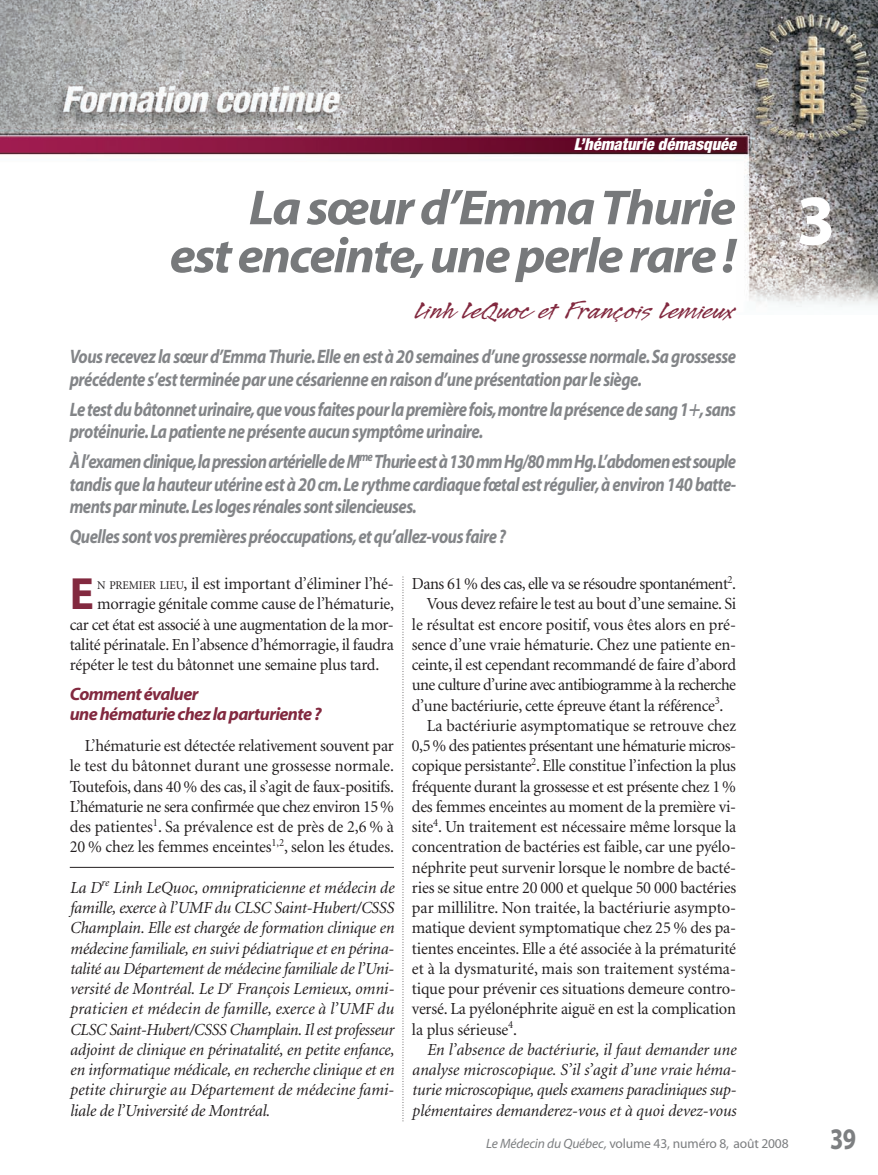
<style>
.page{position:relative;width:878px;height:1175px;background:#fff}
.page>*{position:absolute;margin:0;border:0;box-sizing:border-box;transform-origin:0 0}
.t1{font:700 72px "Myriad";color:#fff}
.t2{font:italic 700 49.5px/48px "Myriad";letter-spacing:-.035em;color:#77797b;text-align:right;scale:1.05 1}
.t3{font:700 45.3px "Myriad";color:#82293f}
.t4{font:700 30px "Myriad";color:#7d7f81;scale:.8 1}
.t5{font:27px "Legault Std";color:#82293f;scale:1.2 1}
.t6{font:italic 700 19.5px/22.5px "Myriad";letter-spacing:-.03em;color:#838588;scale:.85 1}
.t7{font:italic 700 18px/19.5px "Myriad";letter-spacing:-.035em;color:#82293f}
.t8{font:16.8px/20.2px "Minion";letter-spacing:-.015em;color:#231f20;text-align:justify}
.t9{font:italic 16.8px/20.2px "Minion";letter-spacing:-.005em;color:#231f20;text-align:justify}
.t10{font:16.8px "Minion";letter-spacing:-.04em;color:#231f20}
.t11{font:16.8px "Minion";letter-spacing:.005em;color:#231f20}
.t12{font:italic 900 condensed 16.5px "Helvetica Neue";color:#fff}
.t13{font:13.5px "Myriad";letter-spacing:-.01em;color:#7d7f81}
.s1{font-family:"Mathematical Pi Four";font-weight:400}
.s2{font-size:11.85px}
.s3{font-style:italic}
</style>
<div class="page">
<img style="left:0;top:0;width:878px;height:307px">
<svg style="left:402px;top:577px;width:1px;height:542px"></svg>
<hr style="left:70px;top:867px;width:324px;height:1px;background:#231f20">
<p class="t12" style="left:574px;top:138px;width:167px">L’hématurie démasquée</p>
<h2 class="t2" style="left:170px;top:187px;width:541px">La sœur d’Emma Thurie<br>est enceinte,une perle rare !</h2>
<h3 class="t5" style="left:416px;top:293px;width:268px">Linh LeQuoc et François Lemieux</h3>
<p class="t6" style="left:70px;top:347px;width:785px">Vous recevez la sœur d’Emma Thurie.Elle en est à 20 semaines d’une grossesse normale.Sa grossesse précédente s’est terminée par une césarienne en raison d’une présentation par le siège.</p>
<p class="t6" style="left:70px;top:399px;width:785px">Le test du bâtonnet urinaire,que vous faites pour la première fois,montre la présence de sang 1<span class="s1">-</span>,sans protéinurie.La patiente ne présente aucun symptôme urinaire.</p>
<p class="t6" style="left:70px;top:452px;width:785px;text-align:justify">À l’examen clinique,la pression artérielle de M<sup>me</sup> Thurie est à 130 mm Hg/80 mm Hg.L’abdomen est souple tandis que la hauteur utérine est à 20 cm.Le rythme cardiaque fœtal est régulier,à environ 140 batte&shy;ments par minute.Les loges rénales sont silencieuses.</p>
<p class="t6" style="left:70px;top:527px;width:515px">Quelles sont vos premières préoccupations,et qu’allez-vous faire ?</p>
<h1 class="t1" style="left:796px;top:193px;width:40px">3</h1>
<h3 class="t3" style="left:70px;top:577px;width:26px">E</h3>
<p class="t8" style="left:97px;top:575px;width:298px"><span class="s2">N PREMIER LIEU</span>, il est important d’éliminer l’hé-</p>
<p class="t8" style="left:97px;top:595px;width:298px">morragie génitale comme cause de l’hématurie,</p>
<p class="t8" style="left:70px;top:615px;width:325px">car cet état est associé à une augmentation de la mor-</p>
<p class="t8" style="left:70px;top:635px;width:325px">talité périnatale. En l’absence d’hémorragie, il faudra</p>
<p class="t8" style="left:70px;top:656px;width:311px">répéter le test du bâtonnet une semaine plus tard.</p>
<p class="t7" style="left:70px;top:685px;width:253px">Comment évaluer<br>une hématurie chez la parturiente ?</p>
<p class="t8" style="left:70px;top:737px;width:326px;text-indent:15px">L’hématurie est détectée relativement souvent par le test du bâtonnet durant une grossesse normale.<br>Toutefois, dans 40 % des cas, il s’agit de faux-positifs.<br>L’hématurie ne sera confirmée que chez environ 15% des patientes<sup>1</sup>. Sa prévalence est de près de 2,6 % à 20 % chez les femmes enceintes<sup>1,2</sup>, selon les études.</p>
<p class="t9" style="left:70px;top:878px;width:326px">La D<sup>re</sup> Linh LeQuoc, omnipraticienne et médecin de famille, exerce à l’UMF du CLSC Saint-Hubert/CSSS Champlain. Elle est chargée de formation clinique en médecine familiale, en suivi pédiatrique et en périna&shy;talité au Département de médecine familiale de l’Uni&shy;versité de Montréal. Le D<sup>r</sup> François Lemieux, omni&shy;praticien et médecin de famille, exerce à l’UMF du CLSC Saint-Hubert/CSSS Champlain. Il est professeur adjoint de clinique en périnatalité, en petite enfance, en informatique médicale, en recherche clinique et en petite chirurgie au Département de médecine fami&shy;liale de l’Université de Montréal.</p>
<p class="t8" style="left:412px;top:575px;width:325px">Dans 61% des cas, elle va se résoudre spontanément<sup>2</sup>.</p>
<p class="t8" style="left:427px;top:595px;width:310px">Vous devez refaire le test au bout d’une semaine. Si</p>
<p class="t8" style="left:412px;top:615px;width:325px">le résultat est encore positif, vous êtes alors en pré-</p>
<p class="t8" style="left:412px;top:635px;width:326px">sence d’une vraie hématurie. Chez une patiente en-</p>
<p class="t8" style="left:412px;top:656px;width:325px">ceinte, il est cependant recommandé de faire d’abord</p>
<p class="t10" style="left:412px;top:678px;width:325px">une culture d’urine avec antibiogramme à la recherche</p>
<p class="t8" style="left:412px;top:696px;width:313px">d’une bactériurie, cette épreuve étant la référence<sup>3</sup>.</p>
<p class="t8" style="left:427px;top:716px;width:311px">La bactériurie asymptomatique se retrouve chez</p>
<p class="t8" style="left:412px;top:737px;width:325px">0,5% des patientes présentant une hématurie micros-</p>
<p class="t8" style="left:412px;top:757px;width:325px">copique persistante<sup>2</sup>. Elle constitue l’infection la plus</p>
<p class="t8" style="left:412px;top:777px;width:325px">fréquente durant la grossesse et est présente chez 1 %</p>
<p class="t8" style="left:412px;top:797px;width:326px">des femmes enceintes au moment de la première vi-</p>
<p class="t8" style="left:412px;top:818px;width:326px">site<sup>4</sup>. Un traitement est nécessaire même lorsque la</p>
<p class="t8" style="left:412px;top:838px;width:326px">concentration de bactéries est faible, car une pyélo-</p>
<p class="t8" style="left:412px;top:858px;width:325px">néphrite peut survenir lorsque le nombre de bacté-</p>
<p class="t8" style="left:412px;top:878px;width:326px">ries se situe entre 20 000 et quelque 50 000 bactéries</p>
<p class="t8" style="left:412px;top:899px;width:325px">par millilitre. Non traitée, la bactériurie asympto-</p>
<p class="t8" style="left:412px;top:919px;width:325px">matique devient symptomatique chez 25 % des pa-</p>
<p class="t8" style="left:412px;top:939px;width:325px">tientes enceintes. Elle a été associée à la prématurité</p>
<p class="t11" style="left:412px;top:962px;width:325px">et à la dysmaturité, mais son traitement systéma-</p>
<p class="t8" style="left:412px;top:980px;width:326px">tique pour prévenir ces situations demeure contro-</p>
<p class="t8" style="left:412px;top:1000px;width:326px">versé. La pyélonéphrite aiguë en est la complication</p>
<p class="t8" style="left:412px;top:1020px;width:107px">la plus sérieuse<sup>4</sup>.</p>
<p class="t9" style="left:427px;top:1040px;width:310px">En l’absence de bactériurie, il faut demander une</p>
<p class="t9" style="left:412px;top:1061px;width:325px">analyse microscopique. S’il s’agit d’une vraie héma-</p>
<p class="t9" style="left:412px;top:1081px;width:325px">turie microscopique, quels examens paracliniques sup-</p>
<p class="t9" style="left:412px;top:1101px;width:326px">plémentaires demanderez-vous et à quoi devez-vous</p>
<p class="t13" style="left:486px;top:1138px;width:304px"><span class="s3">Le Médecin du Québec,</span> volume 43, numéro 8, août 2008</p>
<h3 class="t4" style="left:830px;top:1127px;width:34px">39</h3>
</div>
